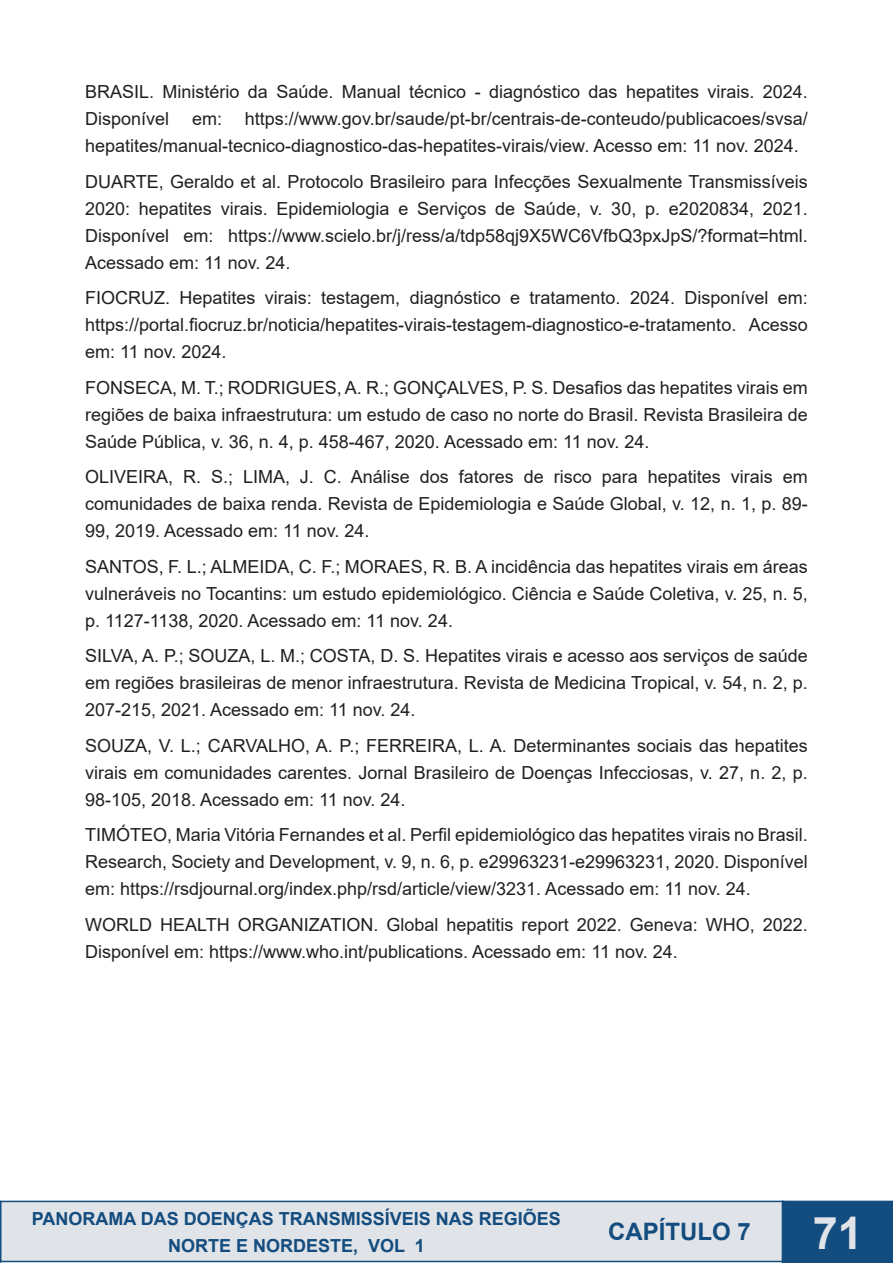
<style>
.page{position:relative;width:893px;height:1263px;background:#fff}
.page>*{position:absolute;margin:0;border:0;box-sizing:border-box;transform-origin:0 0}
.t1{font:700 45px "Arial";color:#e0e3e7}
.t2{font:700 24px "Arial";color:#134c7e}
.t3{font:18px/27px "Arial";color:#231f20;text-align:justify}
.t4{font:700 18px/27px "Arial";color:#134c7e;text-align:center}
</style>
<div class="page">
<div style="left:1px;top:1201px;width:782px;height:60px;background:#e0e3e7"></div>
<div style="left:0;top:1201px;width:784px;height:61px;border:2px solid #134c7e"></div>
<svg style="left:0;top:1201px;width:1px;height:62px"></svg>
<div style="left:782px;top:1201px;width:111px;height:62px;background:#134c7e"></div>
<p class="t3" style="left:85px;top:78px;width:724px">BRASIL. Ministério da Saúde. Manual técnico - diagnóstico das hepatites virais. 2024.<br>Disponível</p>
<p class="t3" style="left:85px;top:105px;width:724px;text-indent:160px">https://www.gov.br/saude/pt-br/centrais-de-conteudo/publicacoes/svsa/ hepatites/manual-tecnico-diagnostico-das-hepatites-virais/view. Acesso em: 11 nov. 2024.</p>
<p class="t3" style="left:85px;top:168px;width:724px">DUARTE, Geraldo et al. Protocolo Brasileiro para Infecções Sexualmente Transmissíveis 2020: hepatites virais. Epidemiologia e Serviços de Saúde, v. 30, p. e2020834, 2021.<br>Disponível em: https://www.scielo.br/j/ress/a/tdp58qj9X5WC6VfbQ3pxJpS/?format=html.<br>Acessado em: 11 nov. 24.</p>
<p class="t3" style="left:85px;top:284px;width:724px">FIOCRUZ. Hepatites virais: testagem, diagnóstico e tratamento. 2024. Disponível em: https://portal.fiocruz.br/noticia/hepatites-virais-testagem-diagnostico-e-tratamento. Acesso em: 11 nov. 2024.</p>
<p class="t3" style="left:85px;top:374px;width:724px">FONSECA, M. T.; RODRIGUES, A. R.; GONÇALVES, P. S. Desafios das hepatites virais em regiões de baixa infraestrutura: um estudo de caso no norte do Brasil. Revista Brasileira de Saúde Pública, v. 36, n. 4, p. 458-467, 2020. Acessado em: 11 nov. 24.</p>
<p class="t3" style="left:85px;top:463px;width:724px">OLIVEIRA, R. S.; LIMA, J. C. Análise dos fatores de risco para hepatites virais em comunidades de baixa renda. Revista de Epidemiologia e Saúde Global, v. 12, n. 1, p. 89- 99, 2019. Acessado em: 11 nov. 24.</p>
<p class="t3" style="left:85px;top:553px;width:724px">SANTOS, F. L.; ALMEIDA, C. F.; MORAES, R. B. A incidência das hepatites virais em áreas vulneráveis no Tocantins: um estudo epidemiológico. Ciência e Saúde Coletiva, v. 25, n. 5, p. 1127-1138, 2020. Acessado em: 11 nov. 24.</p>
<p class="t3" style="left:85px;top:642px;width:724px">SILVA, A. P.; SOUZA, L. M.; COSTA, D. S. Hepatites virais e acesso aos serviços de saúde em regiões brasileiras de menor infraestrutura. Revista de Medicina Tropical, v. 54, n. 2, p.<br>207-215, 2021. Acessado em: 11 nov. 24.</p>
<p class="t3" style="left:85px;top:732px;width:724px">SOUZA, V. L.; CARVALHO, A. P.; FERREIRA, L. A. Determinantes sociais das hepatites virais em comunidades carentes. Jornal Brasileiro de Doenças Infecciosas, v. 27, n. 2, p.<br>98-105, 2018. Acessado em: 11 nov. 24.</p>
<p class="t3" style="left:85px;top:821px;width:724px">TIMÓTEO, Maria Vitória Fernandes et al. Perfil epidemiológico das hepatites virais no Brasil.<br>Research, Society and Development, v. 9, n. 6, p. e29963231-e29963231, 2020. Disponível em: https://rsdjournal.org/index.php/rsd/article/view/3231. Acessado em: 11 nov. 24.</p>
<p class="t3" style="left:85px;top:911px;width:724px">WORLD HEALTH ORGANIZATION. Global hepatitis report 2022. Geneva: WHO, 2022.<br>Disponível em: https://www.who.int/publications. Acessado em: 11 nov. 24.</p>
<p class="t3" style="left:192px;top:105px;width:32px">em:</p>
<p class="t4" style="left:32px;top:1205px;width:531px">PANORAMA DAS DOENÇAS TRANSMISSÍVEIS NAS REGIÕES<br>NORTE E NORDESTE, VOL 1</p>
<h2 class="t2" style="left:608px;top:1215px;width:144px">CAPÍTULO 7</h2>
<h1 class="t1" style="left:813px;top:1201px;width:52px">71</h1>
</div>
